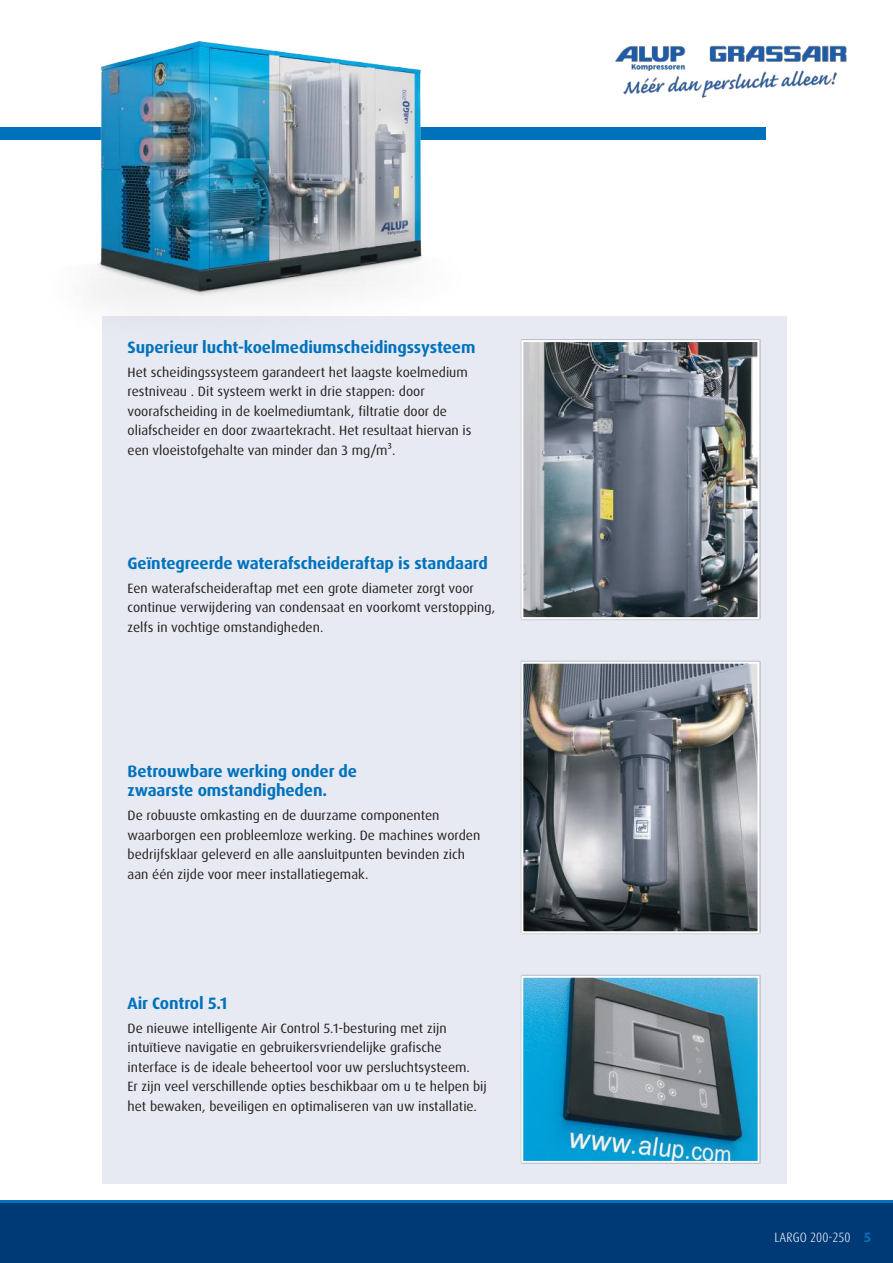
<style>
.page{position:relative;width:893px;height:1263px;background:#fff}
.page>*{position:absolute;margin:0;border:0;box-sizing:border-box;transform-origin:0 0}
.t1{font:700 16.5px/19.5px "Dax Pro";letter-spacing:-.005em;color:#0072bc}
.t2{font:13.5px/19.5px "Dax Pro";color:#241f1f}
.t3{font:300 condensed 13.5px "Dax Pro";color:#fff}
.s1{font-weight:700;font-stretch:normal;color:#0072bc}
</style>
<div class="page">
<div style="left:0;top:1202px;width:893px;height:61px;background:#003a76"></div>
<hr style="left:0;top:1200px;width:893px;height:3px;background:#0072bc">
<div style="left:102px;top:316px;width:685px;height:868px;background:#e7eaf2"></div>
<div style="left:0;top:128px;width:765px;height:12px;background:#0072bc"></div>
<img style="left:43px;top:41px;width:421px;height:264px">
<div style="left:520px;top:974px;width:241px;height:190px;background:#241f1f;opacity:.33"></div>
<img style="left:524px;top:979px;width:232px;height:181px">
<div style="left:521px;top:976px;width:238px;height:187px;border:2px solid #fff"></div>
<img style="left:524px;top:343px;width:232px;height:273px">
<div style="left:521px;top:340px;width:238px;height:279px;border:2px solid #fff"></div>
<div style="left:520px;top:660px;width:241px;height:274px;background:#d8d8db"></div>
<img style="left:524px;top:665px;width:232px;height:265px">
<div style="left:521px;top:662px;width:238px;height:271px;border:2px solid #fff"></div>
<img style="left:614px;top:45px;width:233px;height:95px">
<p class="t1" style="left:128px;top:338px;width:349px">Superieur lucht-koelmediumscheidingssysteem</p>
<p class="t2" style="left:128px;top:362px;width:346px">Het scheidingssysteem garandeert het laagste koelmedium restniveau . Dit systeem werkt in drie stappen: door voorafscheiding in de koelmediumtank, filtratie door de oliafscheider en door zwaartekracht. Het resultaat hiervan is een vloeistofgehalte van minder dan 3 mg/m³.</p>
<p class="t1" style="left:128px;top:554px;width:362px">Geïntegreerde waterafscheideraftap is standaard</p>
<p class="t2" style="left:128px;top:578px;width:369px">Een waterafscheideraftap met een grote diameter zorgt voor continue verwijdering van condensaat en voorkomt verstopping, zelfs in vochtige omstandigheden.</p>
<p class="t1" style="left:128px;top:762px;width:231px">Betrouwbare werking onder de zwaarste omstandigheden.</p>
<p class="t2" style="left:128px;top:806px;width:354px">De robuuste omkasting en de duurzame componenten waarborgen een probleemloze werking. De machines worden bedrijfsklaar geleverd en alle aansluitpunten bevinden zich aan één zijde voor meer installatiegemak.</p>
<p class="t1" style="left:128px;top:994px;width:101px">Air Control 5.1</p>
<p class="t2" style="left:128px;top:1018px;width:361px">De nieuwe intelligente Air Control 5.1-besturing met zijn intuïtieve navigatie en gebruikersvriendelijke grafische interface is de ideale beheertool voor uw persluchtsysteem.<br>Er zijn veel verschillende opties beschikbaar om u te helpen bij het bewaken, beveiligen en optimaliseren van uw installatie.</p>
<p class="t3" style="left:774px;top:1228px;width:98px">LARGO 200-250 <span class="s1">5</span></p>
</div>
